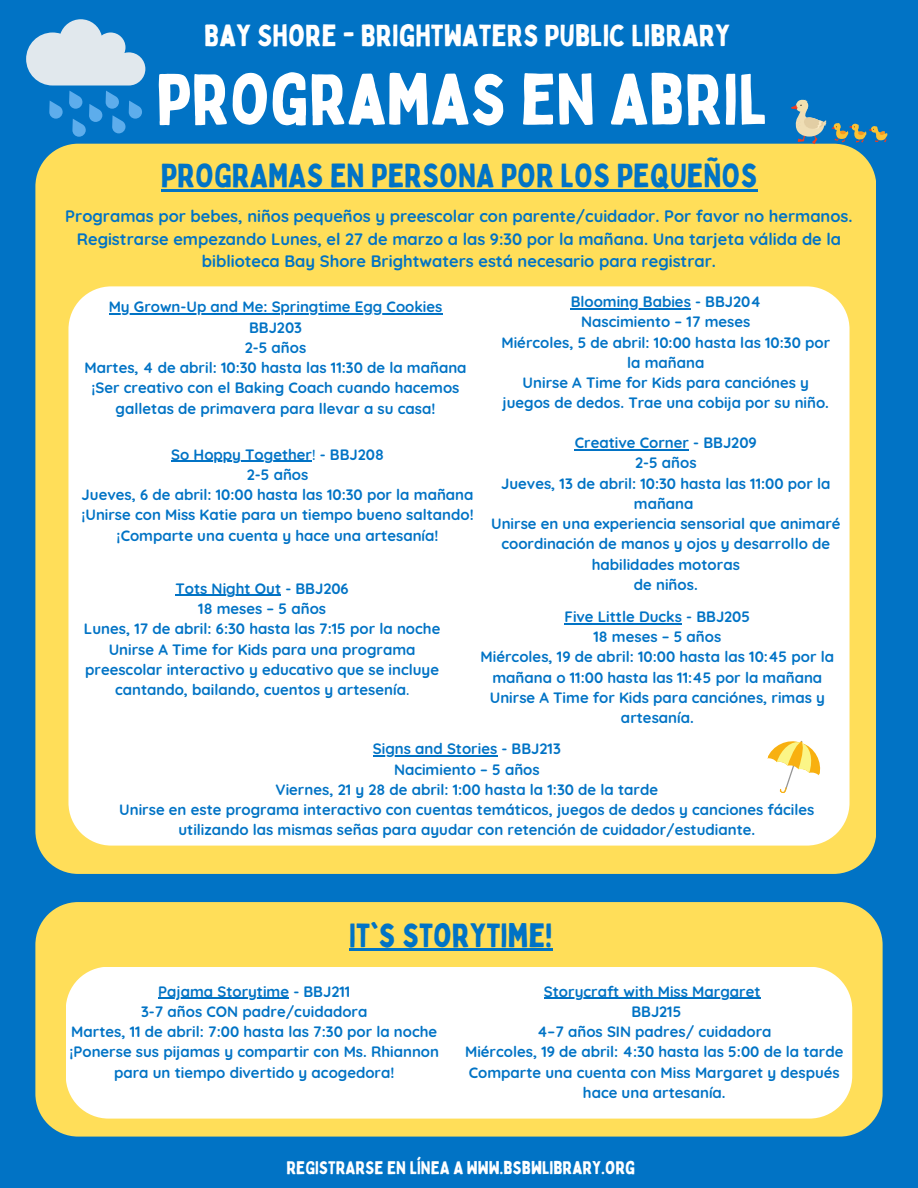
<style>
.page{position:relative;width:918px;height:1188px;background:#0173c5}
.page>*{position:absolute;margin:0;border:0;box-sizing:border-box;transform-origin:0 0}
.t1{font:70.5px "Bobby Jones";color:#fff}
.t2{font:33px "Bobby Jones";color:#0173c5}
.t3{font:30px "Bobby Jones";color:#fff}
.t4{font:18px "Bobby Jones";color:#fff}
.t5{font:700 16.5px/22.5px "Quicksand";color:#0173c5;text-align:center}
.t6{font:700 15px/20.2px "Quicksand";color:#0173c5;text-align:center}
.s1{font-weight:500}
</style>
<div class="page">
<div style="left:35px;top:144px;width:841px;height:730px;background:#ffde59"></div>
<div style="left:68px;top:286px;width:781px;height:560px;background:#fff"></div>
<div style="left:35px;top:902px;width:848px;height:235px;background:#ffde59"></div>
<div style="left:66px;top:967px;width:786px;height:152px;background:#fff"></div>
<svg style="left:791px;top:99px;width:97px;height:45px"></svg>
<svg style="left:26px;top:19px;width:119px;height:118px"></svg>
<svg style="left:767px;top:734px;width:60px;height:60px;background:#fcefc5"></svg>
<hr style="left:176px;top:595px;width:105px;height:1px;background:#0173c5">
<hr style="left:109px;top:314px;width:333px;height:1px;background:#0173c5">
<hr style="left:373px;top:756px;width:124px;height:1px;background:#0173c5">
<hr style="left:171px;top:461px;width:141px;height:1px;background:#0173c5">
<hr style="left:161px;top:189px;width:596px;height:2px;background:#0173c5">
<hr style="left:571px;top:308px;width:120px;height:1px;background:#0173c5">
<hr style="left:565px;top:623px;width:117px;height:1px;background:#0173c5">
<hr style="left:575px;top:449px;width:114px;height:1px;background:#0173c5">
<hr style="left:349px;top:949px;width:203px;height:2px;background:#0173c5">
<hr style="left:544px;top:998px;width:217px;height:1px;background:#0173c5">
<hr style="left:158px;top:998px;width:131px;height:1px;background:#0173c5">
<h3 class="t3" style="left:204px;top:16px;width:527px">BAY SHORE - BRIGHTWATERS PUBLIC LIBRARY</h3>
<h1 class="t1" style="left:156px;top:55px;width:613px">PROGRAMAS EN ABRIL</h1>
<h2 class="t2" style="left:161px;top:155px;width:598px">PROGRAMAS EN PERSONA POR LOS PEQUEÑOS</h2>
<p class="t5" style="left:65px;top:205px;width:789px">Programas por bebes, niños pequeños y preescolar con parente/cuidador. Por favor no hermanos.<br>Registrarse empezando Lunes, el 27 de marzo a las 9:30 por la mañana. Una tarjeta válida de la biblioteca Bay Shore Brightwaters está necesario para registrar.</p>
<p class="t6" style="left:84px;top:297px;width:384px">My Grown-Up and Me: Springtime Egg Cookies BBJ203<br>2-5 años<br>Martes, 4 de abril: 10:30 hasta las 11:30 de la mañana ¡Ser creativo con el Baking Coach cuando hacemos galletas de primavera para llevar a su casa!</p>
<p class="t6" style="left:81px;top:444px;width:394px">So Hoppy Together<span class="s1">!</span> - BBJ208<br>2-5 años<br>Jueves, 6 de abril: 10:00 hasta las 10:30 por la mañana ¡Unirse con Miss Katie para un tiempo bueno saltando! ¡Comparte una cuenta y hace una artesanía!</p>
<p class="t6" style="left:84px;top:578px;width:358px">Tots Night Out - BBJ206<br>18 meses – 5 años<br>Lunes, 17 de abril: 6:30 hasta las 7:15 por la noche Unirse A Time for Kids para una programa preescolar interactivo y educativo que se incluye cantando, bailando, cuentos y artesenía<span class="s1">.</span></p>
<p class="t6" style="left:501px;top:291px;width:330px">Blooming Babies - BBJ204<br>Nascimiento – 17 meses<br>Miércoles, 5 de abril: 10:00 hasta las 10:30 por la mañana<br>Unirse A Time for Kids para canciónes y juegos de dedos. Trae una cobija por su niño.</p>
<p class="t6" style="left:491px;top:432px;width:351px">Creative Corner - BBJ209<br>2-5 años<br>Jueves, 13 de abril: 10:30 hasta las 11:00 por la mañana<br>Unirse en una experiencia sensorial que animaré coordinación de manos y ojos y desarrollo de habilidades motoras<br>de niños.</p>
<p class="t6" style="left:481px;top:606px;width:355px">Five Little Ducks - BBJ205<br>18 meses – 5 años<br>Miércoles, 19 de abril: 10:00 hasta las 10:45 por la mañana o 11:00 hasta las 11:45 por la mañana<br>Unirse A Time for Kids para canciónes, rimas y artesanía.</p>
<p class="t6" style="left:119px;top:739px;width:697px">Signs and Stories - BBJ213<br>Nacimiento – 5 años<br>Viernes, 21 y 28 de abril: 1:00 hasta la 1:30 de la tarde<br>Unirse en este programa interactivo con cuentas temáticos, juegos de dedos y canciones fáciles utilizando las mismas señas para ayudar con retención de cuidador/estudiante.</p>
<h2 class="t2" style="left:349px;top:914px;width:205px">IT'S STORYTIME!</h2>
<p class="t6" style="left:465px;top:981px;width:380px">Storycraft with Miss Margaret<br>BBJ215<br>4–7 años SIN padres/ cuidadora<br>Miércoles, 19 de abril: 4:30 hasta las 5:00 de la tarde<br>Comparte una cuenta con Miss Margaret y después hace una artesanía.</p>
<p class="t6" style="left:69px;top:981px;width:371px">Pajama Storytime - BBJ211<br>3-7 años CON padre/cuidadora<br>Martes, 11 de abril: 7:00 hasta las 7:30 por la noche ¡Ponerse sus pijamas y compartir con Ms. Rhiannon para un tiempo divertido y acogedora!</p>
<p class="t4" style="left:286px;top:1156px;width:350px">REGISTRARSE EN LÍNEA A WWW.BSBWLIBRARY.ORG</p>
</div>
